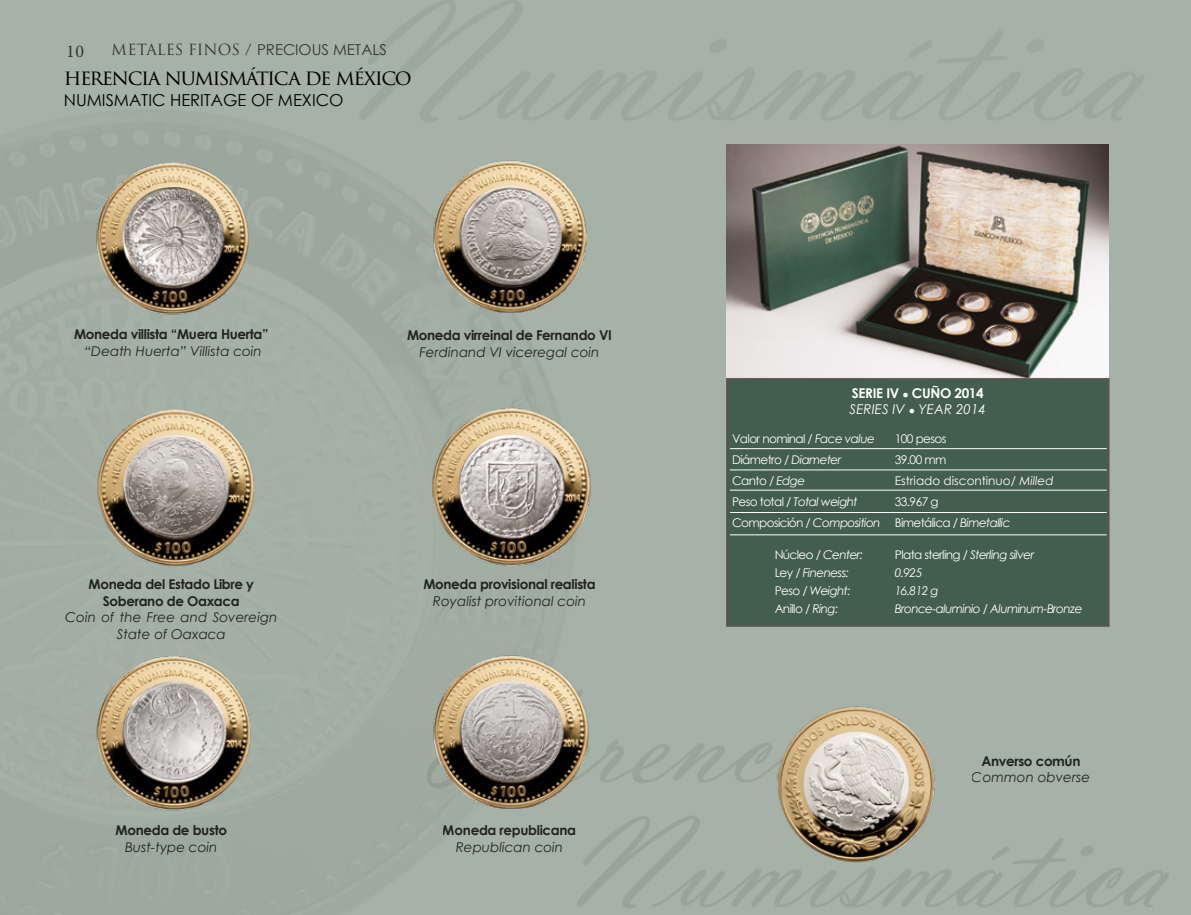
<style>
.page{position:relative;width:1191px;height:915px;background:#fff}
.page>*{position:absolute;margin:0;border:0;box-sizing:border-box;transform-origin:0 0}
.t1{font:21px "Trajan Pro 3";letter-spacing:-.07em;color:#000}
.t2{font:18px "Minion Pro";color:#000}
.t3{font:16.5px "Century Gothic";color:#000}
.t4{font:15px "Century Gothic";color:#000}
.t5{font:700 13.5px/16.5px "Century Gothic";letter-spacing:-.025em;color:#000;text-align:center}
.t6{font:italic 13.5px/16.5px "Century Gothic";color:#000;text-align:center}
.t7{font:italic 13.5px/16.5px "Century Gothic";color:#fff}
.t8{font:12px/21px "Century Gothic";letter-spacing:-.05em;color:#fff}
.t9{font:italic 12px/18px "Century Gothic";letter-spacing:-.05em;color:#fff}
.s1{font-family:"Trajan Pro 3"}
.s2{font-weight:700;font-style:normal}
.s3{font-weight:700;font-style:normal;font-size:10.5px}
.s4{font-style:italic}
.s5{font-style:normal}
</style>
<div class="page">
<img style="left:0;top:0;width:1191px;height:914px">
<img style="left:726px;top:144px;width:382px;height:234px">
<img style="left:89px;top:151px;width:165px;height:169px">
<img style="left:89px;top:650px;width:166px;height:166px">
<img style="left:88px;top:398px;width:172px;height:174px">
<img style="left:425px;top:400px;width:169px;height:169px">
<img style="left:425px;top:155px;width:167px;height:170px">
<img style="left:426px;top:649px;width:167px;height:170px">
<div style="left:726px;top:378px;width:383px;height:248px;background:#435d4f;border:1px solid #7c555a"></div>
<hr style="left:730px;top:448px;width:376px;height:1px;background:#fff">
<hr style="left:730px;top:469px;width:376px;height:1px;background:#fff">
<hr style="left:730px;top:489px;width:376px;height:1px;background:#fff">
<hr style="left:730px;top:512px;width:376px;height:1px;background:#fff">
<hr style="left:730px;top:534px;width:376px;height:1px;background:#fff">
<img style="left:771px;top:697px;width:172px;height:173px">
<h2 class="t2" style="left:67px;top:39px;width:19px">10</h2>
<p class="t4" style="left:112px;top:39px;width:276px"><span class="s1">METALES FINOS /</span> PRECIOUS METALS</p>
<h1 class="t1" style="left:64px;top:63px;width:350px">herencia numismática de méxico</h1>
<h3 class="t3" style="left:64px;top:88px;width:281px">NUMISMATIC HERITAGE OF MEXICO</h3>
<p class="t5" style="left:74px;top:325px;width:196px">Moneda villista “Muera Huerta”</p>
<p class="t6" style="left:85px;top:342px;width:179px">“Death Huerta” Villista coin</p>
<p class="t5" style="left:407px;top:326px;width:206px">Moneda virreinal de Fernando VI</p>
<p class="t6" style="left:419px;top:343px;width:182px">Ferdinand VI viceregal coin</p>
<p class="t5" style="left:89px;top:575px;width:167px">Moneda del Estado Libre y<br>Soberano de Oaxaca</p>
<p class="t6" style="left:65px;top:608px;width:214px">Coin of the Free and Sovereign<br>State of Oaxaca</p>
<p class="t5" style="left:423px;top:575px;width:174px">Moneda provisional realista</p>
<p class="t6" style="left:433px;top:592px;width:155px">Royalist provitional coin</p>
<p class="t5" style="left:116px;top:821px;width:113px">Moneda de busto</p>
<p class="t6" style="left:125px;top:837px;width:94px">Bust-type coin</p>
<p class="t5" style="left:443px;top:821px;width:135px">Moneda republicana</p>
<p class="t6" style="left:456px;top:837px;width:109px">Republican coin</p>
<p class="t7" style="left:849px;top:384px;width:138px"><span class="s2">SERIE IV</span> <span class="s3">●</span> <span class="s2">CUÑO 2014<br></span>SERIES IV <span class="s3">●</span> YEAR 2014</p>
<p class="t8" style="left:732px;top:427px;width:150px">Valor nominal / <span class="s4">Face value<br></span>Diámetro <span class="s4">/ Diameter<br></span>Canto <span class="s4">/ Edge<br></span>Peso total / <span class="s4">Total weight<br></span>Composición <span class="s4">/ Composition</span></p>
<p class="t8" style="left:894px;top:427px;width:160px">100 pesos<br>39.00 mm<br>Estriado discontinuo/ <span class="s4">Milled<br></span>33.967 g<br>Bimetálica / <span class="s4">Bimetallic</span></p>
<p class="t9" style="left:774px;top:545px;width:90px"><span class="s5">Núcleo</span> / Center:<br><span class="s5">Ley</span> / Fineness:<br><span class="s5">Peso</span> / Weight:<br><span class="s5">Anillo</span> / Ring:</p>
<p class="t9" style="left:894px;top:545px;width:189px"><span class="s5">Plata sterling /</span> Sterling silver<br>0.925<br>16.812 g<br>Bronce-aluminio / Aluminum-Bronze</p>
<p class="t5" style="left:981px;top:751px;width:101px">Anverso común</p>
<p class="t6" style="left:971px;top:768px;width:120px">Common obverse</p>
</div>
